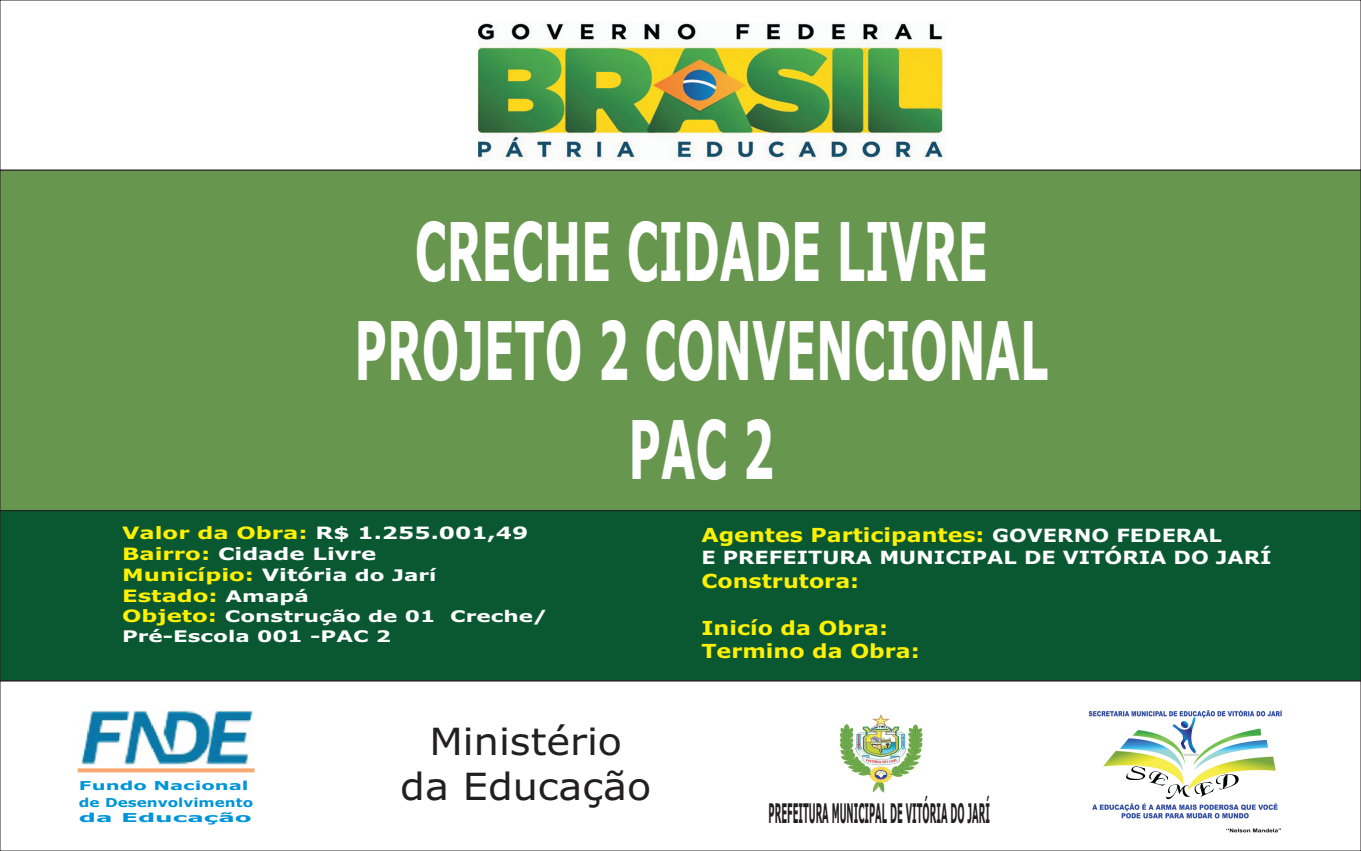
<style>
.page{position:relative;width:1361px;height:851px;background:#fff}
.page>*{position:absolute;margin:0;border:0;box-sizing:border-box;transform-origin:0 0}
.t1{font:700 81.04px/98.5px "Verdana";color:#fff;text-align:center;scale:.55 1}
.t2{font:37.48px/45.6px "Verdana";color:#231f20;text-align:center;scale:1.06 1}
.t3{font:700 27.08px "Verdana";color:#231f20;scale:.31 1}
.t4{font:700 19.36px/23.5px "Verdana";color:#fff101;scale:1.15 1}
.t5{font:700 18.22px "Verdana";color:#fff;scale:1.15 1}
.t6{font:700 17px/20.7px "Verdana";color:#fff101;scale:1.34 1}
.t7{font:700 17px "Verdana";color:#fff;scale:1.34 1}
.t8{font:700 16px "Verdana";color:#fff;scale:1.34 1}
.t9{font:700 12.32px/16.6px "Verdana";color:#0095d9;scale:1.59 1}
.t10{font:700 12.32px "Verdana";color:#0095d9;scale:2 1}
.s1{font-size:16px}
.s2{font-size:18.22px;color:#fff}
</style>
<div class="page">
<svg style="left:0;top:0;width:1361px;height:170px"></svg>
<div style="left:0;top:170px;width:1361px;height:340px;background:#67964f"></div>
<div style="left:0;top:510px;width:1361px;height:170px;background:#095832"></div>
<svg style="left:0;top:680px;width:1361px;height:170px"></svg>
<img style="left:79px;top:710px;width:186px;height:58px">
<svg style="left:78px;top:768px;width:177px;height:4px"></svg>
<img style="left:1087px;top:710px;width:198px;height:123px">
<img style="left:478px;top:21px;width:467px;height:139px">
<img style="left:839px;top:714px;width:190px;height:78px">
<h1 class="t1" style="left:355px;top:209px;width:1262px">CRECHE CIDADE LIVRE<br>PROJETO 2 CONVENCIONAL<br>PAC 2</h1>
<p class="t6" style="left:122px;top:524px;width:140px">Valor da Obra:<br>Bairro:<br>Município:<br>Estado:<br>Objeto:</p>
<p class="t7" style="left:315px;top:526px;width:160px">R$ 1.255.001,49</p>
<p class="t7" style="left:218px;top:547px;width:120px">Cidade Livre</p>
<p class="t7" style="left:262px;top:567px;width:132px">Vitória <span class="s1">do Jarí</span></p>
<p class="t8" style="left:226px;top:589px;width:64px">Amapá</p>
<p class="t8" style="left:225px;top:610px;width:242px">Construção de 01 Creche/</p>
<p class="t8" style="left:122px;top:629px;width:202px">Pré-Escola 001 -PAC 2</p>
<p class="t9" style="left:79px;top:778px;width:111px">Fundo Nacional de Desenvolvimento</p>
<p class="t10" style="left:79px;top:812px;width:88px">da Educação</p>
<h2 class="t2" style="left:400px;top:721px;width:238px">Ministério<br>da Educação</h2>
<p class="t4" style="left:701px;top:524px;width:454px">Agentes Participantes: <span class="s2">GOVERNO FEDERAL</span></p>
<p class="t5" style="left:701px;top:550px;width:497px">E PREFEITURA MUNICIPAL DE VITÓRIA DO JARÍ</p>
<p class="t4" style="left:701px;top:570px;width:139px">Construtora:</p>
<p class="t4" style="left:701px;top:617px;width:191px">Inicío da Obra:<br>Termino da Obra:</p>
<h3 class="t3" style="left:768px;top:802px;width:715px">PREFEITURA MUNICIPAL DE VITÓRIA DO JARÍ</h3>
</div>
